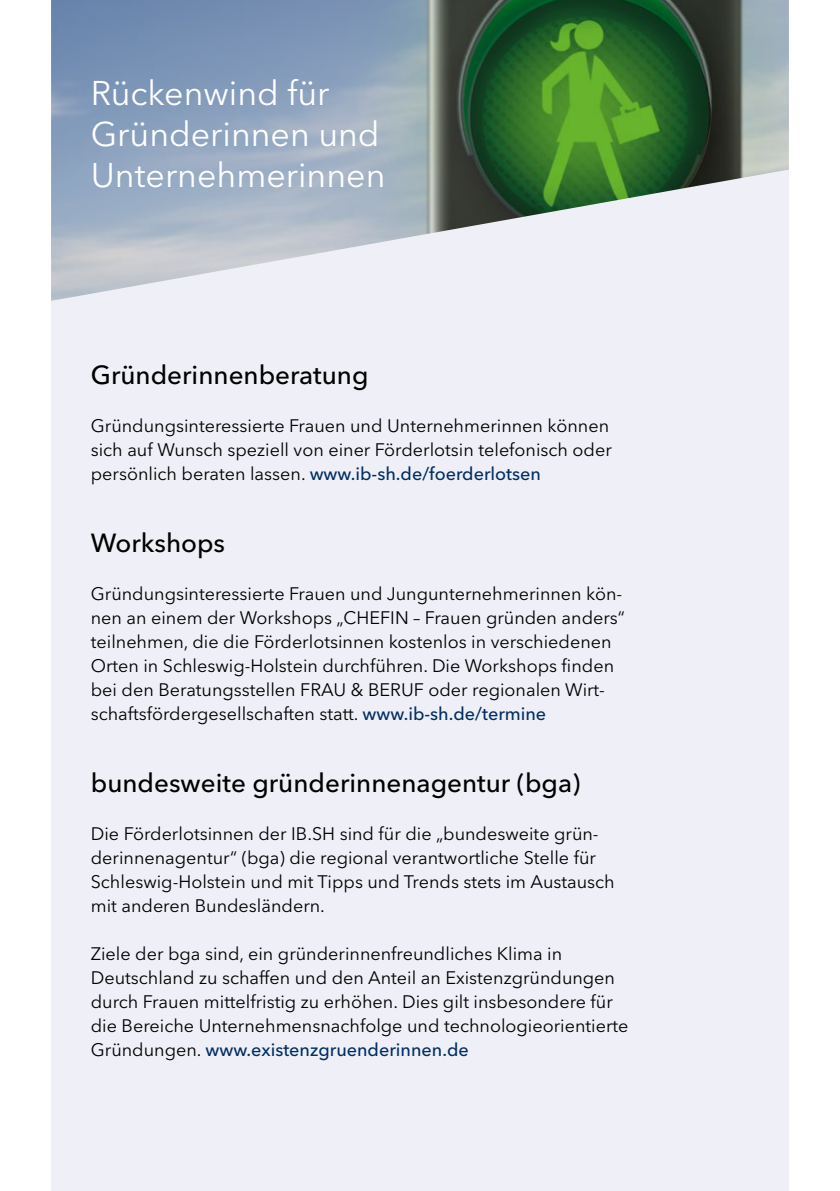
<style>
.page{position:relative;width:840px;height:1191px;background:#fff}
.page>*{position:absolute;margin:0;border:0;box-sizing:border-box;transform-origin:0 0}
.t1{font:34px/40.8px "Avenir Next LT Pro";color:#fff}
.t2{font:500 26px "Avenir Next LT Pro";color:#000}
.t3{font:18px/24px "Avenir Next LT Pro";color:#000}
.s1{font-weight:500;color:#002e63}
</style>
<div class="page">
<div style="left:51px;top:0;width:737px;height:1191px;background:#eff0f7"></div>
<img style="left:51px;top:0;width:737px;height:301px">
<h1 class="t1" style="left:91px;top:73px;width:296px">Rückenwind für<br>Gründerinnen und<br>Unternehmerinnen</h1>
<h2 class="t2" style="left:91px;top:359px;width:279px">Gründerinnenberatung</h2>
<p class="t3" style="left:91px;top:414px;width:522px">Gründungsinteressierte Frauen und Unternehmerinnen können sich auf Wunsch speziell von einer Förderlotsin telefonisch oder persönlich beraten lassen. <span class="s1">www.ib-sh.de/foerderlotsen</span></p>
<h2 class="t2" style="left:91px;top:527px;width:136px">Workshops</h2>
<p class="t3" style="left:91px;top:582px;width:535px">Gründungsinteressierte Frauen und Jungunternehmerinnen kön&shy;nen an einem der Workshops „CHEFIN – Frauen gründen anders“ teilnehmen, die die Förderlotsinnen kostenlos in verschiedenen Orten in Schleswig-Holstein durchführen. Die Workshops finden bei den Beratungsstellen FRAU &amp; BERUF oder regionalen Wirt&shy;schaftsfördergesellschaften statt. <span class="s1">www.ib-sh.de/termine</span></p>
<h2 class="t2" style="left:91px;top:767px;width:490px">bundesweite gründerinnenagentur (bga)</h2>
<p class="t3" style="left:91px;top:822px;width:525px">Die Förderlotsinnen der IB.SH sind für die „bundesweite grün&shy;derinnenagentur“ (bga) die regional verantwortliche Stelle für Schleswig-Holstein und mit Tipps und Trends stets im Austausch mit anderen Bundesländern.</p>
<p class="t3" style="left:91px;top:942px;width:538px">Ziele der bga sind, ein gründerinnenfreundliches Klima in Deutschland zu schaffen und den Anteil an Existenzgründungen durch Frauen mittelfristig zu erhöhen. Dies gilt insbesondere für die Bereiche Unternehmensnachfolge und technologieorientierte Gründungen. <span class="s1">www.existenzgruenderinnen.de</span></p>
</div>
